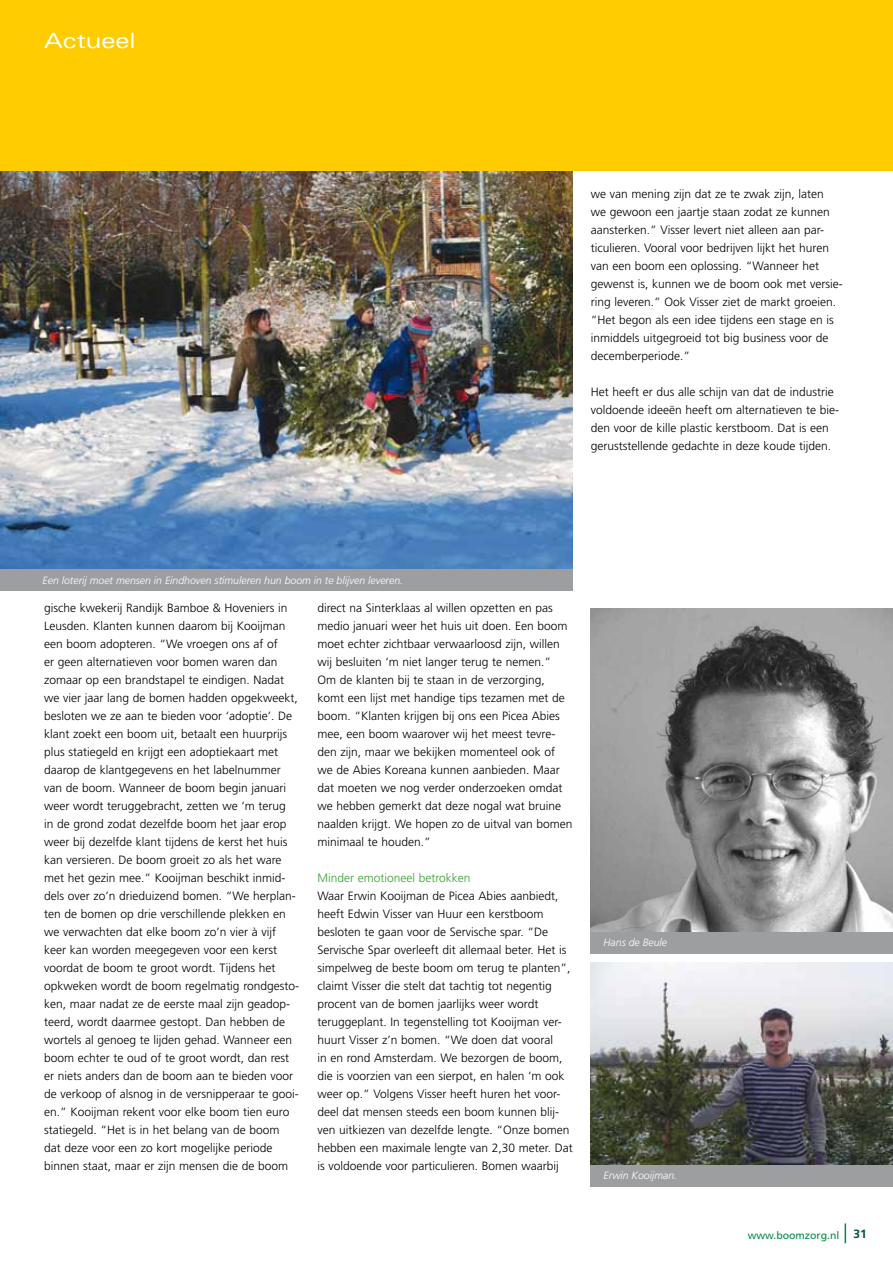
<style>
.page{position:relative;width:893px;height:1263px;background:#fff}
.page>*{position:absolute;margin:0;border:0;box-sizing:border-box;transform-origin:0 0}
.t1{font:expanded 21px "Univers";color:#fff}
.t2{font:300 12px/18px "Frutiger";color:#000}
.t3{font:300 12px "Frutiger";color:#35a32c}
.t4{font:italic 300 10.5px "Frutiger";color:#fff}
.t5{font:10.5px "Frutiger";color:#008b45}
.s1{font-weight:700;font-size:12px;color:#00523c}
</style>
<div class="page">
<svg style="left:845px;top:1223px;width:1px;height:20px"></svg>
<img style="left:591px;top:962px;width:302px;height:203px">
<img style="left:591px;top:608px;width:302px;height:324px">
<div style="left:591px;top:1165px;width:302px;height:21px;background:#9c9e9f"></div>
<div style="left:591px;top:932px;width:302px;height:21px;background:#9c9e9f"></div>
<img style="left:0;top:170px;width:573px;height:400px">
<div style="left:0;top:0;width:893px;height:170px;background:#fecc00"></div>
<div style="left:0;top:570px;width:573px;height:21px;background:#9c9e9f"></div>
<h1 class="t1" style="left:44px;top:28px;width:93px">Actueel</h1>
<p class="t2" style="left:591px;top:185px;width:254px">we van mening zijn dat ze te zwak zijn, laten<br>we gewoon een jaartje staan zodat ze kunnen aansterken.” Visser levert niet alleen aan par&shy;ticulieren. Vooral voor bedrijven lijkt het huren van een boom een oplossing. “Wanneer het gewenst is, kunnen we de boom ook met versie&shy;ring leveren.” Ook Visser ziet de markt groeien. “Het begon als een idee tijdens een stage en is inmiddels uitgegroeid tot big business voor de decemberperiode.”</p>
<p class="t2" style="left:591px;top:383px;width:250px">Het heeft er dus alle schijn van dat de industrie voldoende ideeën heeft om alternatieven te bie&shy;den voor de kille plastic kerstboom. Dat is een geruststellende gedachte in deze koude tijden.</p>
<p class="t4" style="left:43px;top:574px;width:362px">Een loterij moet mensen in Eindhoven stimuleren hun boom in te blijven leveren.</p>
<p class="t2" style="left:44px;top:599px;width:257px">gische kwekerij Randijk Bamboe &amp; Hoveniers in Leusden. Klanten kunnen daarom bij Kooijman een boom adopteren. “We vroegen ons af of<br>er geen alternatieven voor bomen waren dan zomaar op een brandstapel te eindigen. Nadat we vier jaar lang de bomen hadden opgekweekt, besloten we ze aan te bieden voor ‘adoptie’. De klant zoekt een boom uit, betaalt een huurprijs plus statiegeld en krijgt een adoptiekaart met daarop de klantgegevens en het labelnummer van de boom. Wanneer de boom begin januari weer wordt teruggebracht, zetten we ‘m terug<br>in de grond zodat dezelfde boom het jaar erop weer bij dezelfde klant tijdens de kerst het huis kan versieren. De boom groeit zo als het ware met het gezin mee.” Kooijman beschikt inmid&shy;dels over zo’n drieduizend bomen. “We herplan&shy;ten de bomen op drie verschillende plekken en we verwachten dat elke boom zo’n vier à vijf keer kan worden meegegeven voor een kerst voordat de boom te groot wordt. Tijdens het opkweken wordt de boom regelmatig rondgesto&shy;ken, maar nadat ze de eerste maal zijn geadop&shy;teerd, wordt daarmee gestopt. Dan hebben de wortels al genoeg te lijden gehad. Wanneer een boom echter te oud of te groot wordt, dan rest er niets anders dan de boom aan te bieden voor de verkoop of alsnog in de versnipperaar te gooi&shy;en.” Kooijman rekent voor elke boom tien euro statiegeld. “Het is in het belang van de boom<br>dat deze voor een zo kort mogelijke periode binnen staat, maar er zijn mensen die de boom</p>
<p class="t2" style="left:317px;top:599px;width:257px">direct na Sinterklaas al willen opzetten en pas medio januari weer het huis uit doen. Een boom moet echter zichtbaar verwaarloosd zijn, willen wij besluiten ‘m niet langer terug te nemen.” Om de klanten bij te staan in de verzorging, komt een lijst met handige tips tezamen met de boom. “Klanten krijgen bij ons een Picea Abies mee, een boom waarover wij het meest tevre&shy;den zijn, maar we bekijken momenteel ook of we de Abies Koreana kunnen aanbieden. Maar dat moeten we nog verder onderzoeken omdat we hebben gemerkt dat deze nogal wat bruine naalden krijgt. We hopen zo de uitval van bomen minimaal te houden.”</p>
<p class="t3" style="left:317px;top:871px;width:155px">Minder emotioneel betrokken</p>
<p class="t2" style="left:317px;top:887px;width:257px">Waar Erwin Kooijman de Picea Abies aanbiedt, heeft Edwin Visser van Huur een kerstboom besloten te gaan voor de Servische spar. “De Servische Spar overleeft dit allemaal beter. Het is simpelweg de beste boom om terug te planten”, claimt Visser die stelt dat tachtig tot negentig procent van de bomen jaarlijks weer wordt teruggeplant. In tegenstelling tot Kooijman ver&shy;huurt Visser z’n bomen. “We doen dat vooral<br>in en rond Amsterdam. We bezorgen de boom, die is voorzien van een sierpot, en halen ‘m ook weer op.” Volgens Visser heeft huren het voor&shy;deel dat mensen steeds een boom kunnen blij&shy;ven uitkiezen van dezelfde lengte. “Onze bomen hebben een maximale lengte van 2,30 meter. Dat is voldoende voor particulieren. Bomen waarbij</p>
<p class="t4" style="left:604px;top:936px;width:65px">Hans de Beule</p>
<p class="t4" style="left:604px;top:1169px;width:75px">Erwin Kooijman.</p>
<p class="t5" style="left:748px;top:1229px;width:121px">www.boomzorg.nl <span class="s1">31</span></p>
</div>
